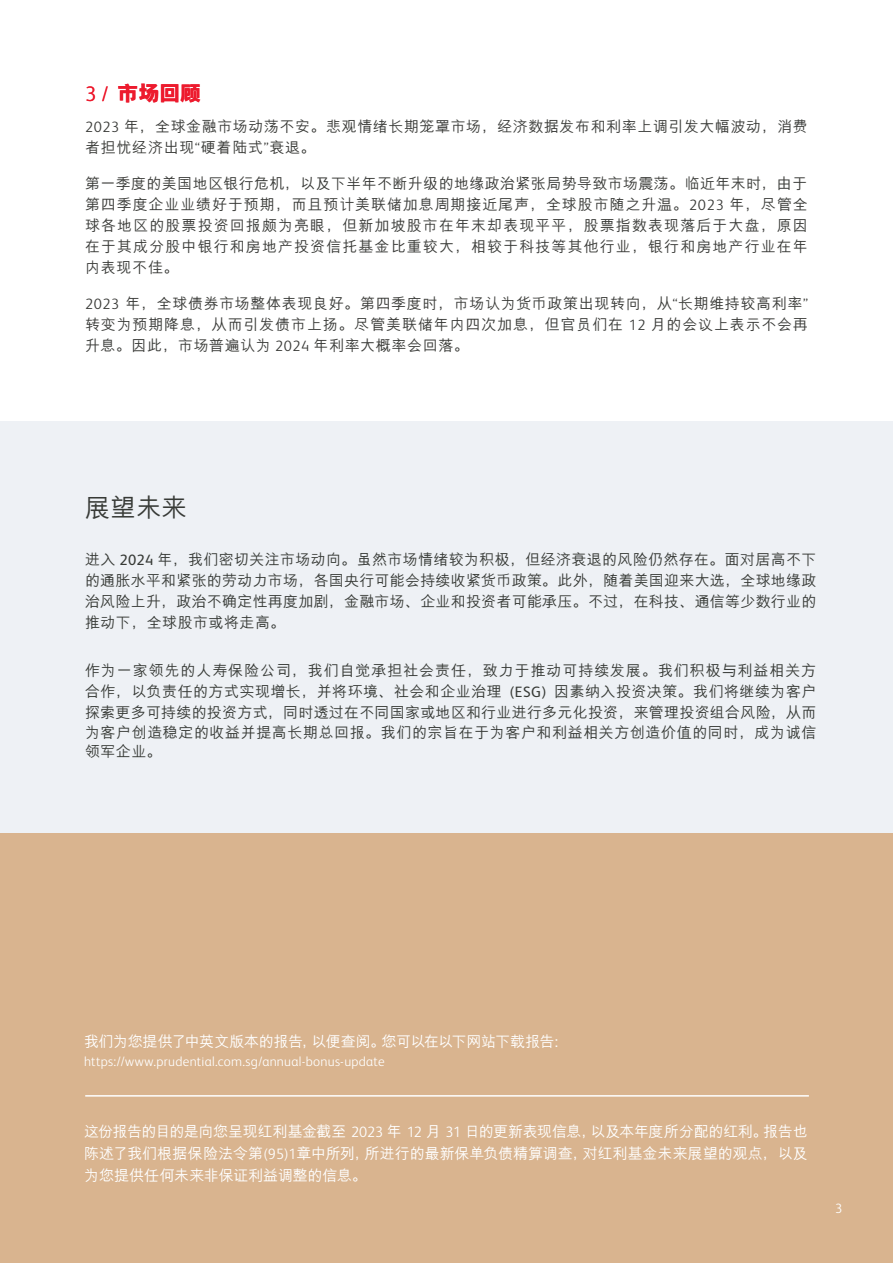
<style>
.page{position:relative;width:893px;height:1263px;background:#fff}
.page>*{position:absolute;margin:0;border:0;box-sizing:border-box;transform-origin:0 0}
.t1{font:500 25.5px "M Hei PRC";color:#373a36}
.t2{font:800 21px "M Hei PRC";color:#ed1b2e}
.t3{font:500 15px/21px "M Hei PRC";letter-spacing:.05em;color:#393a37;text-align:justify}
.t4{font:500 15px/21px "M Hei PRC";letter-spacing:.015em;color:#373a36;text-align:justify}
.t5{font:500 15px/21.6px "M Hei PRC";letter-spacing:-.015em;color:#fff;text-align:justify}
.t6{font:500 15px/19.5px "M Hei PRC";letter-spacing:.04em;color:#373a36}
.t7{font:300 13.5px "FS Albert Pro";letter-spacing:.02em;color:#fff}
.s1{font-family:"FS Albert Pro";font-weight:300}
.s2{font-family:"FS Albert";font-weight:300}
.s3{font-family:"FS Albert";font-weight:400}
</style>
<div class="page">
<div style="left:0;top:833px;width:893px;height:430px;background:#d9b48f"></div>
<div style="left:0;top:422px;width:893px;height:411px;background:#eef1f5"></div>
<hr style="left:85px;top:1095px;width:724px;height:1px;background:#fff">
<h2 class="t2" style="left:85px;top:82px;width:118px"><span class="s1">3 /</span> 市场回顾</h2>
<p class="t3" style="left:85px;top:116px;width:724px"><span class="s2">2023</span> 年，全球金融市场动荡不安。悲观情绪长期笼罩市场，经济数据发布和利率上调引发大幅波动，消费者担忧经济出现<span class="s2">“</span>硬着陆式<span class="s2">”</span>衰退。</p>
<p class="t3" style="left:85px;top:173px;width:724px">第一季度的美国地区银行危机，以及下半年不断升级的地缘政治紧张局势导致市场震荡。临近年末时，由于第四季度企业业绩好于预期，而且预计美联储加息周期接近尾声，全球股市随之升温。<span class="s2">2023</span> 年，尽管全球各地区的股票投资回报颇为亮眼，但新加坡股市在年末却表现平平，股票指数表现落后于大盘，原因在于其成分股中银行和房地产投资信托基金比重较大，相较于科技等其他行业，银行和房地产行业在年内表现不佳。</p>
<p class="t3" style="left:85px;top:293px;width:724px"><span class="s2">2023</span> 年，全球债券市场整体表现良好。第四季度时，市场认为货币政策出现转向，从<span class="s2">“</span>长期维持较高利率<span class="s2">”</span>转变为预期降息，从而引发债市上扬。尽管美联储年内四次加息，但官员们在 <span class="s2">12</span> 月的会议上表示不会再升息。因此，市场普遍认为 <span class="s2">2024</span> 年利率大概率会回落。</p>
<h1 class="t1" style="left:85px;top:494px;width:104px">展望未来</h1>
<p class="t4" style="left:85px;top:549px;width:733px">进入 <span class="s3">2024</span> 年，我们密切关注市场动向。虽然市场情绪较为积极，但经济衰退的风险仍然存在。面对居高不下的通胀水平和紧张的劳动力市场，各国央行可能会持续收紧货币政策。此外，随着美国迎来大选，全球地缘政治风险上升，政治不确定性再度加剧，金融市场、企业和投资者可能承压。不过，在科技、通信等少数行业的推动下，全球股市或将走高。</p>
<p class="t4" style="left:85px;top:660px;width:733px">作为一家领先的人寿保险公司，我们自觉承担社会责任，致力于推动可持续发展。我们积极与利益相关方合作，以负责任的方式实现增长，并将环境、社会和企业治理 <span class="s3">(ESG)</span> 因素纳入投资决策。我们将继续为客户探索更多可持续的投资方式，同时透过在不同国家或地区和行业进行多元化投资，来管理投资组合风险，从而</p>
<p class="t6" style="left:85px;top:723px;width:733px">为客户创造稳定的收益并提高长期总回报。我们的宗旨在于为客户和利益相关方创造价值的同时，成为诚信领军企业。</p>
<p class="t5" style="left:84px;top:1031px;width:476px">我们为您提供了中英文版本的报告，以便查阅。您可以在以下网站下载报告:</p>
<p class="t7" style="left:84px;top:1052px;width:302px">https://www.prudential.com.sg/annual-bonus-update</p>
<p class="t5" style="left:84px;top:1121px;width:725px">这份报告的目的是向您呈现红利基金截至 <span class="s1">2023</span> 年 <span class="s1">12</span> 月 <span class="s1">31</span> 日的更新表现信息，以及本年度所分配的红利。报告也陈述了我们根据保险法令第<span class="s1">(95)1</span>章中所列，所进行的最新保单负债精算调查，对红利基金未来展望的观点，以及为您提供任何未来非保证利益调整的信息。</p>
<p class="t7" style="left:835px;top:1199px;width:9px">3</p>
</div>
